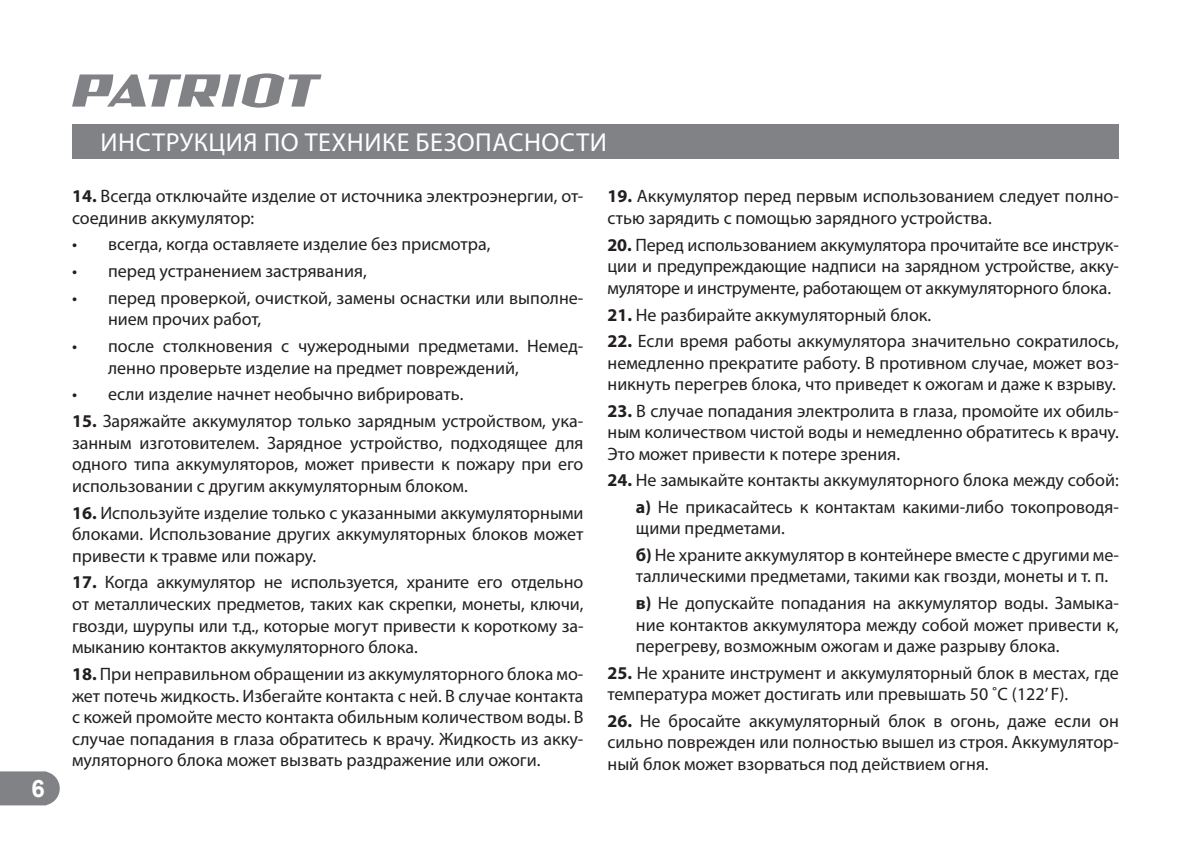
<style>
.page{position:relative;width:1191px;height:842px;background:#fff}
.page>*{position:absolute;margin:0;border:0;box-sizing:border-box;transform-origin:0 0}
.t1{font:26px "Myriad Pro";letter-spacing:.02em;color:#fff}
.t2{font:700 24px "Arial";color:#fff}
.t3{font:18px/21.6px "Myriad Pro";color:#231f20}
.s1{font-weight:700}
</style>
<div class="page">
<svg style="left:0;top:771px;width:60px;height:34px;background:#898b8e"></svg>
<svg style="left:72px;top:73px;width:249px;height:35px"></svg>
<div style="left:72px;top:124px;width:1047px;height:34px;background:#808285"></div>
<h2 class="t2" style="left:31px;top:775px;width:15px">6</h2>
<h1 class="t1" style="left:101px;top:130px;width:508px">ИНСТРУКЦИЯ ПО ТЕХНИКЕ БЕЗОПАСНОСТИ</h1>
<p class="t3" style="left:72px;top:186px;width:513px"><span class="s1">14.</span> Всегда отключайте изделие от источника электроэнергии, от&shy;соединив аккумулятор:</p>
<p class="t3" style="left:72px;top:234px;width:420px">• всегда, когда оставляете изделие без присмотра,</p>
<p class="t3" style="left:72px;top:261px;width:296px">• перед устранением застрявания,</p>
<p class="t3" style="left:108px;top:288px;width:477px;text-indent:-36px">• перед проверкой, очисткой, замены оснастки или выполне&shy;нием прочих работ,</p>
<p class="t3" style="left:108px;top:336px;width:477px;text-indent:-36px">• после столкновения с чужеродными предметами. Немед&shy;ленно проверьте изделие на предмет повреждений,</p>
<p class="t3" style="left:72px;top:384px;width:393px">• если изделие начнет необычно вибрировать.</p>
<p class="t3" style="left:72px;top:411px;width:513px;text-align:justify"><span class="s1">15.</span> Заряжайте аккумулятор только зарядным устройством, ука&shy;занным изготовителем. Зарядное устройство, подходящее для одного типа аккумуляторов, может привести к пожару при его использовании с другим аккумуляторным блоком.</p>
<p class="t3" style="left:72px;top:502px;width:513px;text-align:justify"><span class="s1">16.</span> Используйте изделие только с указанными аккумуляторными блоками. Использование других аккумуляторных блоков может привести к травме или пожару.</p>
<p class="t3" style="left:72px;top:572px;width:513px;text-align:justify"><span class="s1">17.</span> Когда аккумулятор не используется, храните его отдельно от металлических предметов, таких как скрепки, монеты, ключи, гвозди, шурупы или т.д., которые могут привести к короткому за&shy;мыканию контактов аккумуляторного блока.</p>
<p class="t3" style="left:72px;top:664px;width:513px;text-align:justify"><span class="s1">18.</span> При неправильном обращении из аккумуляторного блока мо&shy;жет потечь жидкость. Избегайте контакта с ней. В случае контакта с кожей промойте место контакта обильным количеством воды. В случае попадания в глаза обратитесь к врачу. Жидкость из акку&shy;муляторного блока может вызвать раздражение или ожоги.</p>
<p class="t3" style="left:607px;top:186px;width:513px"><span class="s1">19.</span> Аккумулятор перед первым использованием следует полно&shy;стью зарядить с помощью зарядного устройства.</p>
<p class="t3" style="left:607px;top:234px;width:513px;text-align:justify"><span class="s1">20.</span> Перед использованием аккумулятора прочитайте все инструк&shy;ции и предупреждающие надписи на зарядном устройстве, акку&shy;муляторе и инструменте, работающем от аккумуляторного блока.</p>
<p class="t3" style="left:607px;top:305px;width:325px"><span class="s1">21.</span> Не разбирайте аккумуляторный блок.</p>
<p class="t3" style="left:607px;top:331px;width:513px;text-align:justify"><span class="s1">22.</span> Если время работы аккумулятора значительно сократилось, немедленно прекратите работу. В противном случае, может воз&shy;никнуть перегрев блока, что приведет к ожогам и даже к взрыву.</p>
<p class="t3" style="left:607px;top:401px;width:513px;text-align:justify"><span class="s1">23.</span> В случае попадания электролита в глаза, промойте их обиль&shy;ным количеством чистой воды и немедленно обратитесь к врачу.<br>Это может привести к потере зрения.</p>
<p class="t3" style="left:607px;top:468px;width:513px;line-height:26.4px;text-align:right"><span class="s1">24.</span> Не замыкайте контакты аккумуляторного блока между собой: <span class="s1">а)</span> Не прикасайтесь к контактам какими-либо токопроводя-</p>
<p class="t3" style="left:636px;top:516px;width:484px;line-height:26.4px">щими предметами.<br><span class="s1">б)</span> Не храните аккумулятор в контейнере вместе с другими ме-</p>
<p class="t3" style="left:636px;top:564px;width:484px;line-height:26.4px">таллическими предметами, такими как гвозди, монеты и т. п. <span class="s1">в)</span> Не допускайте попадания на аккумулятор воды. Замыка-</p>
<p class="t3" style="left:636px;top:614px;width:484px">ние контактов аккумулятора между собой может привести к, перегреву, возможным ожогам и даже разрыву блока.</p>
<p class="t3" style="left:607px;top:662px;width:513px"><span class="s1">25.</span> Не храните инструмент и аккумуляторный блок в местах, где температура может достигать или превышать 50 ˚C (122’ F).</p>
<p class="t3" style="left:607px;top:710px;width:513px;text-align:justify"><span class="s1">26.</span> Не бросайте аккумуляторный блок в огонь, даже если он сильно поврежден или полностью вышел из строя. Аккумулятор&shy;ный блок может взорваться под действием огня.</p>
</div>
